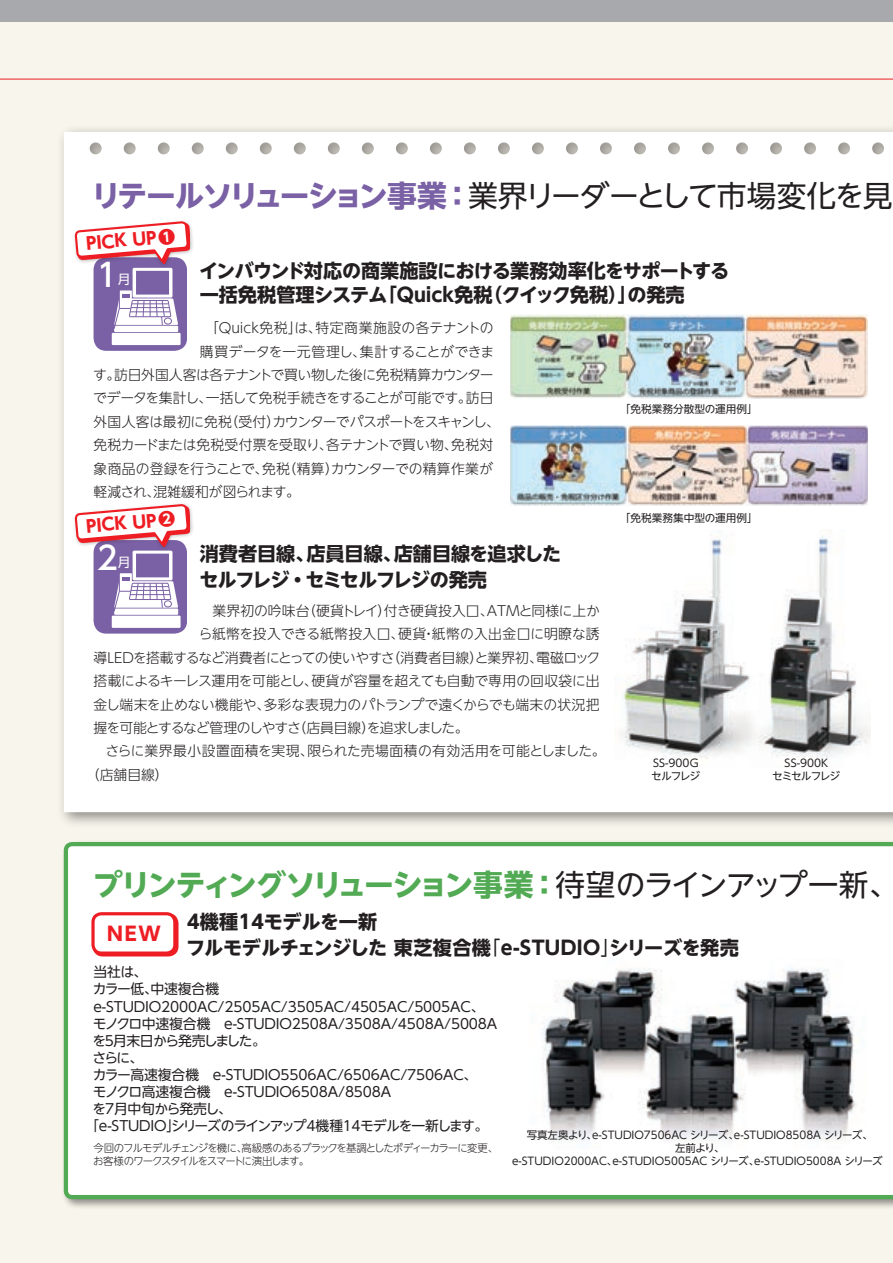
<style>
.page{position:relative;width:893px;height:1263px;background:#f8f6ec}
.page>*{position:absolute;margin:0;border:0;box-sizing:border-box;transform-origin:0 0}
.t1{font:500 31.95px "UD Shin Go NT Pr 6 N";color:#fff}
.t2{font:29.7px "UD Shin Go NT Pr 6 N";letter-spacing:-.045em;color:#231f20}
.t3{font:700 29.7px "UD Shin Go NT Pr 6 N";letter-spacing:-.1em;color:#52aa54}
.t4{font:700 19.2px/25.5px "UD Shin Go NT Pr 6 N";letter-spacing:-.02em;color:#231f20}
.t5{font:700 19.2px "UD Shin Go NT Pr 6 N";color:#ee1d23}
.t6{font:700 16.95px "UD Shin Go NT Pr 6 N";color:#ee1d23}
.t7{font:300 13.8px "UD Shin Go NT Pr 6 N";letter-spacing:-.015em;color:#231f20}
.t8{font:13.8px "UD Shin Go NT Pr 6 N";letter-spacing:-.01em;color:#231f20}
.t9{font:300 13.8px "UD Shin Go NT Pr 6 N";letter-spacing:-.04em;color:#231f20}
.t10{font:300 13.8px "UD Shin Go NT Pr 6 N";letter-spacing:.02em;color:#231f20}
.t11{font:13.8px "UD Shin Go NT Pr 6 N";letter-spacing:-.075em;color:#231f20}
.t12{font:300 13.8px "UD Shin Go NT Pr 6 N";letter-spacing:.01em;color:#231f20}
.t13{font:300 13.8px "UD Shin Go NT Pr 6 N";letter-spacing:-.07em;color:#231f20}
.t14{font:13.8px "UD Shin Go NT Pr 6 N";letter-spacing:-.105em;color:#231f20}
.t15{font:13.8px "UD Shin Go NT Pr 6 N";letter-spacing:-.04em;color:#231f20}
.t16{font:12.75px "UD Shin Go NT Pr 6 N";color:#fff}
.t17{font:10.65px/12.8px "UD Shin Go NT Pr 6 N";color:#231f20;text-align:center}
.t18{font:300 10.65px/12.8px "UD Shin Go NT Pr 6 N";letter-spacing:-.095em;color:#231f20}
.t19{font:10.65px/12.8px "UD Shin Go NT Pr 6 N";letter-spacing:-.075em;color:#231f20;text-align:center}
.t20{font:10.65px/12.8px "UD Shin Go NT Pr 6 N";letter-spacing:-.04em;color:#231f20}
.s1{font-weight:700;color:#7a60a4}
.s2{font-weight:400;color:#231f20}
.s3{font-weight:400}
</style>
<div class="page">
<div style="left:0;top:0;width:893px;height:21px;background:#a8a9ad"></div>
<div style="left:56px;top:124px;width:837px;height:704px;background:#231f20;opacity:.5"></div>
<div style="left:64px;top:132px;width:829px;height:680px;background:#fff"></div>
<div style="left:61px;top:839px;width:832px;height:371px;background:#231f20;opacity:.5"></div>
<div style="left:64px;top:842px;width:829px;height:357px;background:#fff"></div>
<img style="left:510px;top:315px;width:357px;height:83px">
<img style="left:510px;top:425px;width:357px;height:80px">
<img style="left:748px;top:530px;width:122px;height:238px">
<div style="left:73px;top:219px;width:122px;height:49px;background:#231f20;opacity:.4"></div>
<svg style="left:74px;top:220px;width:116px;height:131px;background:#cbb5cf"></svg>
<div style="left:73px;top:502px;width:122px;height:49px;background:#231f20;opacity:.4"></div>
<svg style="left:74px;top:503px;width:116px;height:131px;background:#cbb5cf"></svg>
<svg style="left:0;top:78px;width:893px;height:2px;background:#f28887"></svg>
<img style="left:615px;top:530px;width:141px;height:237px">
<img style="left:508px;top:958px;width:374px;height:196px">
<svg style="left:93px;top:914px;width:85px;height:42px"></svg>
<div style="left:93px;top:914px;width:82px;height:39px;background:#fff;border-radius:9px"></div>
<div style="left:91px;top:912px;width:85px;height:43px;border:3px solid #ee1d23;border-radius:9px"></div>
<h2 class="t2" style="left:91px;top:172px;width:803px"><span class="s1">リテールソリューション事業：</span>業界リーダーとして市場変化を見</h2>
<p class="t6" style="left:85px;top:230px;width:91px;rotate:-5deg">PICK UP❶</p>
<h1 class="t1" style="left:97px;top:249px;width:23px">1</h1>
<p class="t16" style="left:118px;top:269px;width:14px">月</p>
<h3 class="t4" style="left:199px;top:259px;width:532px;line-height:23.4px">インバウンド対応の商業施設における業務効率化をサポートする一括免税管理システム「Quick免税（クイック免税）」の発売</h3>
<p class="t7" style="left:205px;top:317px;width:290px">「Quick免税」は、特定商業施設の各テナントの</p>
<p class="t7" style="left:200px;top:340px;width:296px">購買データを一元管理し、集計することができま</p>
<p class="t9" style="left:93px;top:364px;width:402px">す。訪日外国人客は各テナントで買い物した後に免税精算カウンター</p>
<p class="t9" style="left:93px;top:387px;width:402px">でデータを集計し、一括して免税手続きをすることが可能です。訪日</p>
<p class="t9" style="left:94px;top:410px;width:408px">外国人客は最初に免税（受付）カウンターでパスポートをスキャンし、</p>
<p class="t7" style="left:94px;top:434px;width:401px">免税カードまたは免税受付票を受取り、各テナントで買い物、免税対</p>
<p class="t7" style="left:94px;top:457px;width:401px">象商品の登録を行うことで、免税（精算）カウンターでの精算作業が</p>
<p class="t9" style="left:94px;top:480px;width:208px">軽減され、混雑緩和が図られます。</p>
<p class="t6" style="left:85px;top:512px;width:91px;rotate:-5deg">PICK UP❷</p>
<h1 class="t1" style="left:97px;top:532px;width:23px">2</h1>
<p class="t16" style="left:118px;top:552px;width:14px">月</p>
<h3 class="t4" style="left:199px;top:541px;width:363px">消費者目線、店員目線、店舗目線を追求したセルフレジ・セミセルフレジの発売</h3>
<p class="t7" style="left:213px;top:599px;width:389px">業界初の吟味台（硬貨トレイ）付き硬貨投入口、ATMと同様に上か</p>
<p class="t12" style="left:199px;top:623px;width:402px">ら紙幣を投入できる紙幣投入口、硬貨・紙幣の入出金口に明瞭な誘</p>
<p class="t7" style="left:94px;top:646px;width:508px">導LEDを搭載するなど消費者にとっての使いやすさ（消費者目線）と業界初、電磁ロック</p>
<p class="t7" style="left:94px;top:670px;width:507px">搭載によるキーレス運用を可能とし、硬貨が容量を超えても自動で専用の回収袋に出</p>
<p class="t7" style="left:94px;top:693px;width:508px">金し端末を止めない機能や、多彩な表現力のパトランプで遠くからでも端末の状況把</p>
<p class="t13" style="left:94px;top:716px;width:377px">握を可能とするなど管理のしやすさ（店員目線）を追求しました。</p>
<p class="t10" style="left:105px;top:740px;width:502px">さらに業界最小設置面積を実現、限られた売場面積の有効活用を可能としました。</p>
<p class="t7" style="left:86px;top:763px;width:84px">（店舗目線）</p>
<p class="t17" style="left:620px;top:402px;width:139px">「免税業務分散型の運用例」</p>
<p class="t17" style="left:620px;top:511px;width:139px">「免税業務集中型の運用例」</p>
<p class="t20" style="left:651px;top:757px;width:50px">SS-900Gセルフレジ</p>
<p class="t19" style="left:772px;top:757px;width:69px">SS-900K<br>セミセルフレジ</p>
<h2 class="t3" style="left:93px;top:860px;width:808px">プリンティングソリューション事業：<span class="s2">待望のラインアップ一新、</span></h2>
<h3 class="t5" style="left:107px;top:918px;width:55px">NEW</h3>
<h3 class="t4" style="left:184px;top:908px;width:557px">４機種１４モデルを一新<br>フルモデルチェンジした 東芝複合機<span class="s3">「</span>e-STUDIO<span class="s3">」</span>シリーズを発売</h3>
<p class="t8" style="left:93px;top:961px;width:55px">当社は、</p>
<p class="t8" style="left:93px;top:978px;width:142px">カラー低、中速複合機　</p>
<p class="t8" style="left:93px;top:995px;width:393px">e-STUDIO2000AC/2505AC/3505AC/4505AC/5005AC、</p>
<p class="t8" style="left:93px;top:1012px;width:406px">モノクロ中速複合機　e-STUDIO2508A/3508A/4508A/5008A</p>
<p class="t14" style="left:93px;top:1029px;width:175px">を５月末日から発売しました。</p>
<p class="t8" style="left:93px;top:1046px;width:52px">さらに、</p>
<p class="t8" style="left:93px;top:1063px;width:386px">カラー高速複合機　e-STUDIO5506AC/6506AC/7506AC、</p>
<p class="t8" style="left:93px;top:1080px;width:300px">モノクロ高速複合機　e-STUDIO6508A/8508A</p>
<p class="t15" style="left:93px;top:1097px;width:141px">を7月中旬から発売し、</p>
<p class="t11" style="left:85px;top:1114px;width:405px">「e-STUDIO」シリーズのラインアップ4機種14モデルを一新します。</p>
<p class="t18" style="left:93px;top:1141px;width:407px">今回のフルモデルチェンジを機に、高級感のあるブラックを基調としたボディーカラーに変更、お客様のワークスタイルをスマートに演出します。</p>
<p class="t17" style="left:512px;top:1129px;width:372px">写真左奥より、e-STUDIO7506AC シリーズ、e-STUDIO8508A シリーズ、<br>左前より、<br>e-STUDIO2000AC、e-STUDIO5005AC シリーズ、e-STUDIO5008A シリーズ</p>
</div>
